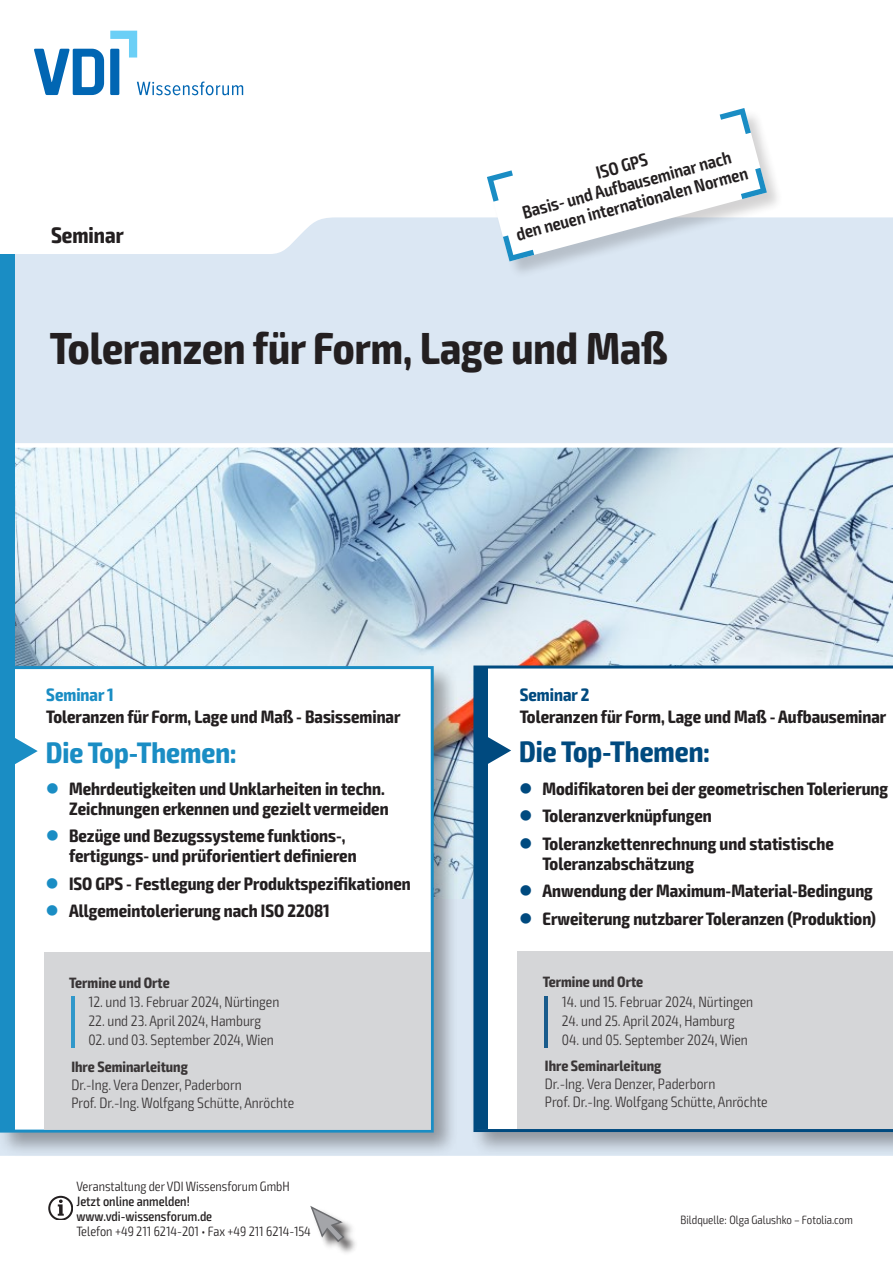
<style>
.page{position:relative;width:893px;height:1263px;background:#fff}
.page>*{position:absolute;margin:0;border:0;box-sizing:border-box;transform-origin:0 0}
.t1{font:700 condensed 45px "Exo 2";color:#231f20}
.t2{font:700 condensed 29.7px "Exo 2";color:#1a8dc4}
.t3{font:700 condensed 29.7px "Exo 2";color:#004a7f}
.t4{font:700 condensed 22.5px "Exo 2";color:#231f20}
.t5{font:700 condensed 18px/19.5px "Exo 2";color:#231f20}
.t6{font:600 condensed 18px/19.5px "Exo 2";color:#231f20;text-align:center}
.t7{font:700 condensed 18px "Exo 2";color:#1a8dc4}
.t8{font:700 condensed 18px "Exo 2";color:#004a7f}
.t9{font:300 condensed 15px/18px "Exo 2";color:#231f20}
.t10{font:700 condensed 15px "Exo 2";color:#231f20}
.t11{font:300 condensed 13.5px "Exo 2";color:#231f20}
.t12{font:500 condensed 13.5px/15px "Exo 2";color:#231f20}
.t13{font:300 condensed 12px "Exo 2";color:#231f20}
.s1{color:#1a8dc4}
.s2{color:#004a7f}
</style>
<div class="page">
<div style="left:14px;top:217px;width:879px;height:939px;background:#dbe7f3"></div>
<img style="left:14px;top:448px;width:878px;height:450px">
<div style="left:311px;top:1207px;width:47px;height:49px;background:#231f20;opacity:.75"></div>
<svg style="left:310px;top:1206px;width:35px;height:37px"></svg>
<div style="left:0;top:443px;width:893px;height:5px;background:#fff"></div>
<svg style="left:48px;top:1196px;width:25px;height:23px"></svg>
<svg style="left:34px;top:31px;width:209px;height:64px"></svg>
<div style="left:0;top:254px;width:14px;height:520px;background:#1a8dc4"></div>
<div style="left:0;top:662px;width:458px;height:495px;background:#231f20;opacity:.4"></div>
<div style="left:2px;top:668px;width:430px;height:463px;background:#fff"></div>
<div style="left:3px;top:669px;width:11px;height:460px;background:#1a8dc4"></div>
<div style="left:0;top:666px;width:434px;height:466px;border:3px solid #1a8dc4"></div>
<svg style="left:14px;top:736px;width:24px;height:30px"></svg>
<div style="left:44px;top:952px;width:387px;height:177px;background:#d1d2d4"></div>
<hr style="left:71px;top:996px;width:3px;height:27px;background:#1a8dc4">
<hr style="left:71px;top:1016px;width:3px;height:26px;background:#1a8dc4">
<hr style="left:71px;top:1030px;width:3px;height:18px;background:#1a8dc4">
<div style="left:470px;top:662px;width:423px;height:494px;background:#231f20;opacity:.4"></div>
<svg style="left:473px;top:665px;width:420px;height:467px"></svg>
<svg style="left:486px;top:736px;width:25px;height:29px"></svg>
<div style="left:517px;top:951px;width:376px;height:178px;background:#d1d2d4"></div>
<hr style="left:545px;top:996px;width:3px;height:26px;background:#004a7f">
<hr style="left:545px;top:1015px;width:3px;height:26px;background:#004a7f">
<hr style="left:545px;top:1030px;width:3px;height:18px;background:#004a7f">
<div style="left:487px;top:109px;width:297px;height:170px;background:#231f20;opacity:.2"></div>
<svg style="left:487px;top:108px;width:280px;height:153px"></svg>
<p class="t4" style="left:51px;top:222px;width:74px">Seminar</p>
<p class="t6" style="left:504px;top:188px;width:241px;rotate:-15deg">ISO GPS<br>Basis- und Aufbauseminar nach den neuen internationalen Normen</p>
<h1 class="t1" style="left:50px;top:322px;width:619px">Toleranzen für Form, Lage und Maß</h1>
<p class="t7" style="left:46px;top:684px;width:69px">Seminar 1</p>
<p class="t5" style="left:46px;top:708px;width:356px">Toleranzen für Form, Lage und Maß - Basisseminar</p>
<h2 class="t2" style="left:46px;top:735px;width:192px">Die Top-Themen:</h2>
<p class="t5" style="left:46px;top:779px;width:344px;text-align:right"><span class="s1">●</span> Mehrdeutigkeiten und Unklarheiten in techn.<br>Zeichnungen erkennen und gezielt vermeiden</p>
<p class="t5" style="left:69px;top:827px;width:289px;text-indent:-23px"><span class="s1">●</span> Bezüge und Bezugssysteme funktions-, fertigungs- und prüforientiert definieren</p>
<p class="t5" style="left:46px;top:874px;width:367px"><span class="s1">●</span> ISO GPS - Festlegung der Produktspezifikationen</p>
<p class="t5" style="left:46px;top:902px;width:286px"><span class="s1">●</span> Allgemeintolerierung nach ISO 22081</p>
<p class="t10" style="left:69px;top:974px;width:102px">Termine und Orte</p>
<p class="t9" style="left:88px;top:993px;width:192px">12. und 13. Februar 2024, Nürtingen</p>
<p class="t9" style="left:88px;top:1012px;width:174px">22. und 23. April 2024, Hamburg</p>
<p class="t9" style="left:88px;top:1031px;width:187px">02. und 03. September 2024, Wien</p>
<p class="t10" style="left:71px;top:1057px;width:118px">Ihre Seminarleitung</p>
<p class="t9" style="left:71px;top:1076px;width:224px">Dr.-Ing. Vera Denzer, Paderborn<br>Prof. Dr.-Ing. Wolfgang Schütte, Anröchte</p>
<p class="t11" style="left:77px;top:1178px;width:215px">Veranstaltung der VDI Wissensforum GmbH</p>
<p class="t12" style="left:77px;top:1194px;width:137px">Jetzt online anmelden! www.vdi-wissensforum.de</p>
<p class="t11" style="left:77px;top:1223px;width:236px">Telefon +49 211 6214-201 • Fax +49 211 6214-154</p>
<p class="t8" style="left:520px;top:684px;width:71px">Seminar 2</p>
<p class="t5" style="left:520px;top:707px;width:368px">Toleranzen für Form, Lage und Maß - Aufbauseminar</p>
<h2 class="t3" style="left:519px;top:734px;width:192px">Die Top-Themen:</h2>
<p class="t5" style="left:519px;top:779px;width:371px"><span class="s2">●</span> Modifikatoren bei der geometrischen Tolerierung</p>
<p class="t5" style="left:519px;top:807px;width:194px"><span class="s2">●</span> Toleranzverknüpfungen</p>
<p class="t5" style="left:542px;top:834px;width:293px;text-indent:-23px"><span class="s2">●</span> Toleranzkettenrechnung und statistische<br>Toleranzabschätzung</p>
<p class="t5" style="left:519px;top:882px;width:355px"><span class="s2">●</span> Anwendung der Maximum-Material-Bedingung</p>
<p class="t5" style="left:519px;top:909px;width:358px"><span class="s2">●</span> Erweiterung nutzbarer Toleranzen (Produktion)</p>
<p class="t10" style="left:543px;top:973px;width:102px">Termine und Orte</p>
<p class="t9" style="left:562px;top:992px;width:193px">14. und 15. Februar 2024, Nürtingen</p>
<p class="t9" style="left:562px;top:1012px;width:174px">24. und 25. April 2024, Hamburg</p>
<p class="t9" style="left:562px;top:1031px;width:188px">04. und 05. September 2024, Wien</p>
<p class="t10" style="left:545px;top:1057px;width:118px">Ihre Seminarleitung</p>
<p class="t9" style="left:545px;top:1075px;width:224px">Dr.-Ing. Vera Denzer, Paderborn<br>Prof. Dr.-Ing. Wolfgang Schütte, Anröchte</p>
<p class="t13" style="left:681px;top:1213px;width:174px">Bildquelle: Olga Galushko – Fotolia.com</p>
</div>
